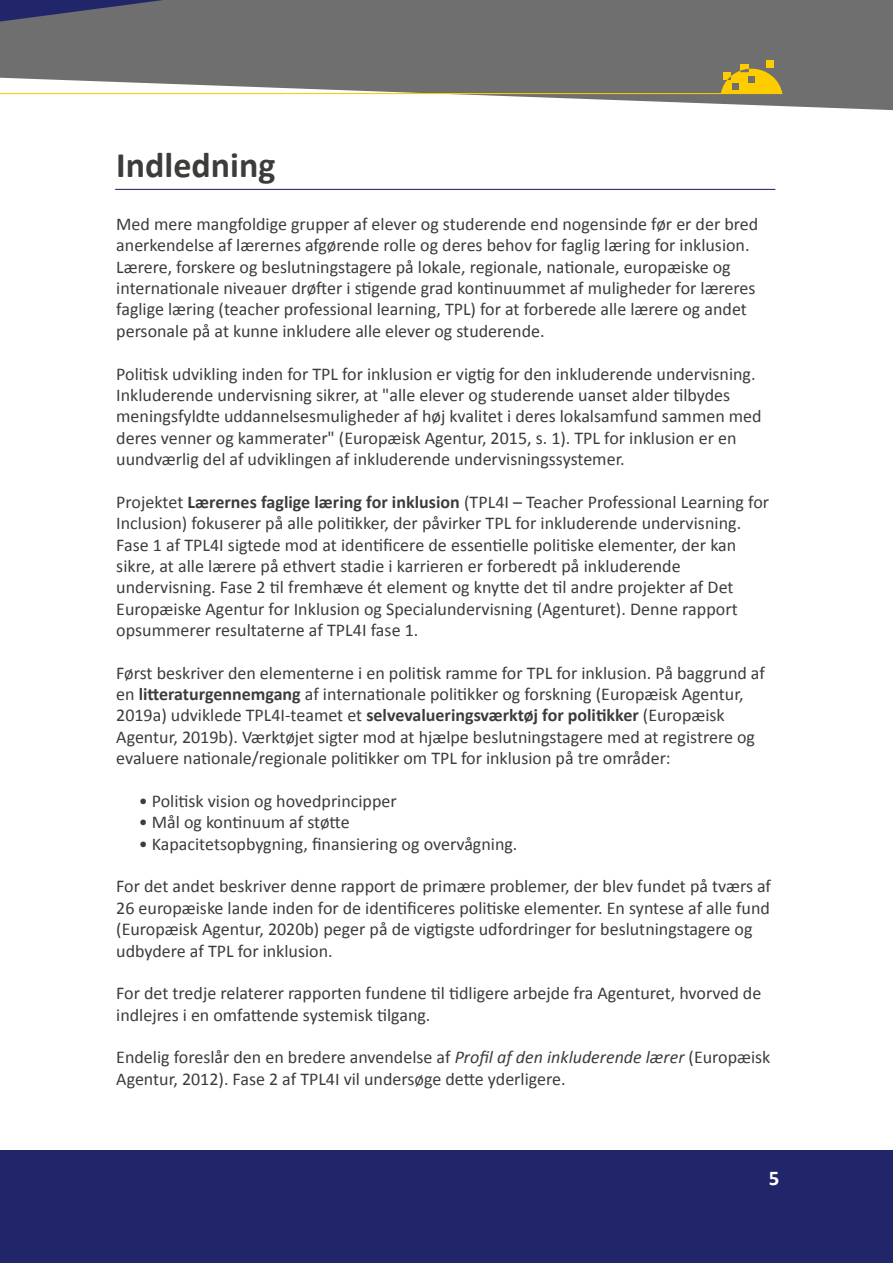
<style>
.page{position:relative;width:893px;height:1263px;background:#fff}
.page>*{position:absolute;margin:0;border:0;box-sizing:border-box;transform-origin:0 0}
.t1{font:700 36px "Calibri";color:#3c3c3b}
.t2{font:700 21px "Calibri";color:#fff}
.t3{font:18px/21.3px "Calibri";color:#3c3c3b}
.s1{font-weight:700}
.s2{font-style:italic}
</style>
<div class="page">
<hr style="left:115px;top:189px;width:660px;height:1px;background:#21266b">
<svg style="left:0;top:0;width:893px;height:110px;background:#858484"></svg>
<svg style="left:0;top:0;width:164px;height:22px;background:#494b6d"></svg>
<hr style="left:0;top:93px;width:782px;height:1px;background:#fc0">
<div style="left:767px;top:61px;width:7px;height:7px;background:#fc0"></div>
<div style="left:740px;top:64px;width:9px;height:8px;background:#fc0"></div>
<svg style="left:721px;top:69px;width:61px;height:24px"></svg>
<div style="left:0;top:1151px;width:893px;height:112px;background:#21266b"></div>
<h2 class="t1" style="left:116px;top:142px;width:161px">Indledning</h2>
<p class="t3" style="left:116px;top:212px;width:643px">Med mere mangfoldige grupper af elever og studerende end nogensinde før er der bred anerkendelse af lærernes afgørende rolle og deres behov for faglig læring for inklusion.<br>Lærere, forskere og beslutningstagere på lokale, regionale, nationale, europæiske og internationale niveauer drøfter i stigende grad kontinuummet af muligheder for læreres faglige læring (teacher professional learning, TPL) for at forberede alle lærere og andet personale på at kunne inkludere alle elever og studerende.</p>
<p class="t3" style="left:116px;top:362px;width:647px">Politisk udvikling inden for TPL for inklusion er vigtig for den inkluderende undervisning.<br>Inkluderende undervisning sikrer, at "alle elever og studerende uanset alder tilbydes meningsfyldte uddannelsesmuligheder af høj kvalitet i deres lokalsamfund sammen med deres venner og kammerater" (Europæisk Agentur, 2015, s. 1). TPL for inklusion er en uundværlig del af udviklingen af inkluderende undervisningssystemer.</p>
<p class="t3" style="left:116px;top:490px;width:654px">Projektet <span class="s1">Lærernes faglige læring for inklusion</span> (TPL4I – Teacher Professional Learning for Inclusion) fokuserer på alle politikker, der påvirker TPL for inkluderende undervisning.<br>Fase 1 af TPL4I sigtede mod at identificere de essentielle politiske elementer, der kan sikre, at alle lærere på ethvert stadie i karrieren er forberedt på inkluderende undervisning. Fase 2 til fremhæve ét element og knytte det til andre projekter af Det Europæiske Agentur for Inklusion og Specialundervisning (Agenturet). Denne rapport opsummerer resultaterne af TPL4I fase 1.</p>
<p class="t3" style="left:116px;top:661px;width:650px">Først beskriver den elementerne i en politisk ramme for TPL for inklusion. På baggrund af en <span class="s1">litteraturgennemgang</span> af internationale politikker og forskning (Europæisk Agentur, 2019a) udviklede TPL4I-teamet et <span class="s1">selvevalueringsværktøj for politikker</span> (Europæisk Agentur, 2019b). Værktøjet sigter mod at hjælpe beslutningstagere med at registrere og evaluere nationale/regionale politikker om TPL for inklusion på tre områder:</p>
<p class="t3" style="left:139px;top:789px;width:259px">• Politisk vision og hovedprincipper</p>
<p class="t3" style="left:139px;top:811px;width:212px">• Mål og kontinuum af støtte</p>
<p class="t3" style="left:139px;top:832px;width:380px">• Kapacitetsopbygning, finansiering og overvågning.</p>
<p class="t3" style="left:116px;top:875px;width:656px">For det andet beskriver denne rapport de primære problemer, der blev fundet på tværs af 26 europæiske lande inden for de identificeres politiske elementer. En syntese af alle fund (Europæisk Agentur, 2020b) peger på de vigtigste udfordringer for beslutningstagere og udbydere af TPL for inklusion.</p>
<p class="t3" style="left:116px;top:982px;width:647px">For det tredje relaterer rapporten fundene til tidligere arbejde fra Agenturet, hvorved de indlejres i en omfattende systemisk tilgang.</p>
<p class="t3" style="left:116px;top:1046px;width:656px">Endelig foreslår den en bredere anvendelse af <span class="s2">Profil af den inkluderende lærer</span> (Europæisk<br>Agentur, 2012). Fase 2 af TPL4I vil undersøge dette yderligere.</p>
<p class="t2" style="left:769px;top:1165px;width:12px">5</p>
</div>
